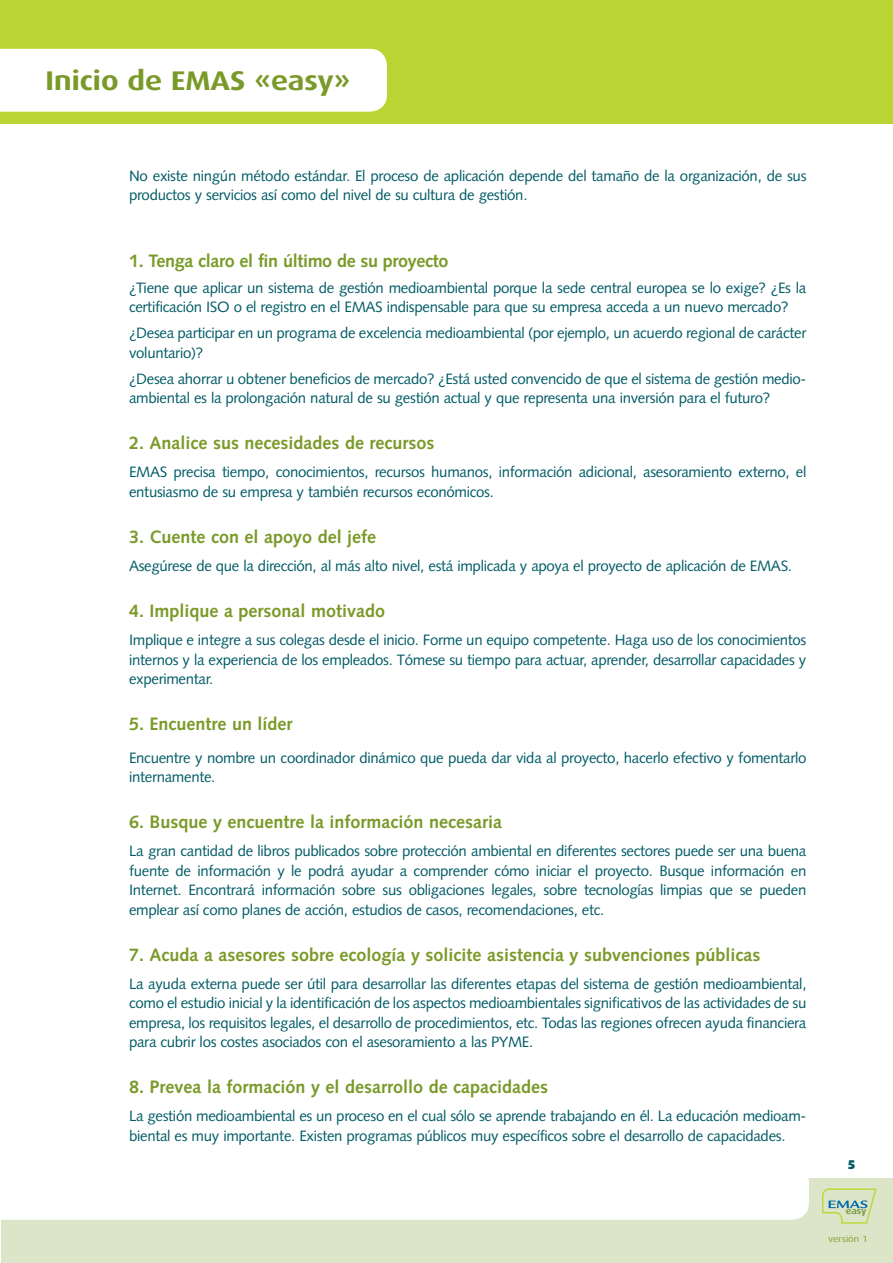
<style>
.page{position:relative;width:893px;height:1263px;background:#fff}
.page>*{position:absolute;margin:0;border:0;box-sizing:border-box;transform-origin:0 0}
.t1{font:700 27px "Dax Wide";color:#799a28}
.t2{font:700 18px "Syntax";color:#799a28}
.t3{font:700 18px "Syntax";letter-spacing:-.02em;color:#799a28}
.t4{font:15px/19.5px "Syntax";letter-spacing:-.02em;color:#005b66}
.t5{font:900 12.75px "Dax";color:#005b66}
.t6{font:9px "Dax Wide";color:#799a28}
.t7{font:700 9px "Dax Wide";color:#799a3d}
</style>
<div class="page">
<div style="left:0;top:0;width:893px;height:123px;background:#bad533"></div>
<div style="left:0;top:49px;width:387px;height:63px;background:#fff"></div>
<div style="left:1px;top:1178px;width:892px;height:85px;background:#dde5c9"></div>
<div style="left:1px;top:1178px;width:808px;height:42px;background:#fff"></div>
<svg style="left:822px;top:1188px;width:55px;height:36px"></svg>
<h1 class="t1" style="left:46px;top:65px;width:306px">Inicio de EMAS «easy»</h1>
<p class="t4" style="left:129px;top:166px;width:679px">No existe ningún método estándar. El proceso de aplicación depende del tamaño de la organización, de sus productos y servicios así como del nivel de su cultura de gestión.</p>
<p class="t3" style="left:129px;top:250px;width:321px">1. Tenga claro el fin último de su proyecto</p>
<p class="t4" style="left:129px;top:278px;width:679px">¿Tiene que aplicar un sistema de gestión medioambiental porque la sede central europea se lo exige? ¿Es la certificación ISO o el registro en el EMAS indispensable para que su empresa acceda a un nuevo mercado?</p>
<p class="t4" style="left:129px;top:323px;width:679px">¿Desea participar en un programa de excelencia medioambiental (por ejemplo, un acuerdo regional de carácter voluntario)?</p>
<p class="t4" style="left:129px;top:369px;width:679px">¿Desea ahorrar u obtener beneficios de mercado? ¿Está usted convencido de que el sistema de gestión medio&shy;ambiental es la prolongación natural de su gestión actual y que representa una inversión para el futuro?</p>
<p class="t2" style="left:129px;top:433px;width:307px">2. Analice sus necesidades de recursos</p>
<p class="t4" style="left:129px;top:462px;width:679px">EMAS precisa tiempo, conocimientos, recursos humanos, información adicional, asesoramiento externo, el entusiasmo de su empresa y también recursos económicos.</p>
<p class="t2" style="left:129px;top:526px;width:249px">3. Cuente con el apoyo del jefe</p>
<p class="t4" style="left:129px;top:556px;width:664px">Asegúrese de que la dirección, al más alto nivel, está implicada y apoya el proyecto de aplicación de EMAS.</p>
<p class="t2" style="left:129px;top:600px;width:258px">4. Implique a personal motivado</p>
<p class="t4" style="left:129px;top:630px;width:679px;text-align:justify">Implique e integre a sus colegas desde el inicio. Forme un equipo competente. Haga uso de los conocimientos internos y la experiencia de los empleados. Tómese su tiempo para actuar, aprender, desarrollar capacidades y experimentar.</p>
<p class="t2" style="left:129px;top:714px;width:165px">5. Encuentre un líder</p>
<p class="t4" style="left:129px;top:748px;width:679px">Encuentre y nombre un coordinador dinámico que pueda dar vida al proyecto, hacerlo efectivo y fomentarlo internamente.</p>
<p class="t2" style="left:129px;top:812px;width:375px">6. Busque y encuentre la información necesaria</p>
<p class="t4" style="left:129px;top:841px;width:679px;text-align:justify">La gran cantidad de libros publicados sobre protección ambiental en diferentes sectores puede ser una buena fuente de información y le podrá ayudar a comprender cómo iniciar el proyecto. Busque información en Internet. Encontrará información sobre sus obligaciones legales, sobre tecnologías limpias que se pueden emplear así como planes de acción, estudios de casos, recomendaciones, etc.</p>
<p class="t2" style="left:129px;top:944px;width:633px">7. Acuda a asesores sobre ecología y solicite asistencia y subvenciones públicas</p>
<p class="t4" style="left:129px;top:974px;width:679px;text-align:justify">La ayuda externa puede ser útil para desarrollar las diferentes etapas del sistema de gestión medioambiental, como el estudio inicial y la identificación de los aspectos medioambientales significativos de las actividades de su empresa, los requisitos legales, el desarrollo de procedimientos, etc. Todas las regiones ofrecen ayuda financiera para cubrir los costes asociados con el asesoramiento a las PYME.</p>
<p class="t2" style="left:129px;top:1077px;width:421px">8. Prevea la formación y el desarrollo de capacidades</p>
<p class="t4" style="left:129px;top:1106px;width:679px">La gestión medioambiental es un proceso en el cual sólo se aprende trabajando en él. La educación medioam&shy;biental es muy importante. Existen programas públicos muy específicos sobre el desarrollo de capacidades.</p>
<p class="t5" style="left:848px;top:1157px;width:9px">5</p>
<p class="t7" style="left:846px;top:1206px;width:22px">easy</p>
<p class="t6" style="left:828px;top:1234px;width:41px">versión 1</p>
</div>
